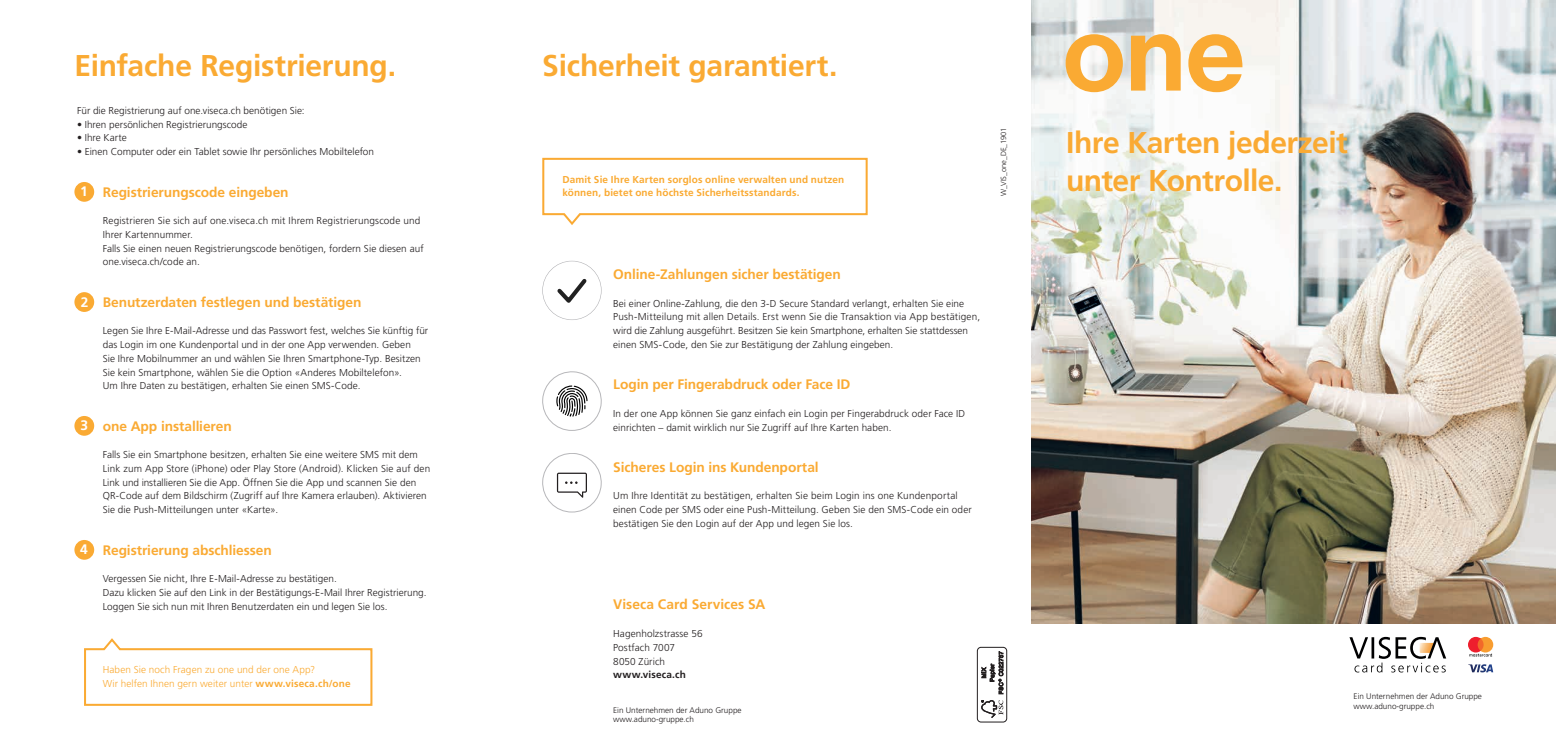
<style>
.page{position:relative;width:1556px;height:745px;background:#fff}
.page>*{position:absolute;margin:0;border:0;box-sizing:border-box;transform-origin:0 0}
.t1{font:700 30px/37.8px "Frutiger LT Std";letter-spacing:-.01em;color:#faaa33}
.t2{font:700 13.75px "Frutiger LT Std";letter-spacing:-.005em;color:#faaa33}
.t3{font:700 13.75px "Frutiger LT Std";color:#fff}
.t4{font:300 10px/13.8px "Frutiger LT Std";letter-spacing:.01em;color:#231f20}
.t5{font:700 10px/13.8px "Frutiger LT Std";letter-spacing:.015em;color:#faaa33}
.t6{font:300 10px/13.8px "Frutiger LT Std";letter-spacing:.01em;color:#faaa33}
.t7{font:700 10px "Frutiger LT Std";letter-spacing:.015em;color:#231f20}
.t8{font:300 8.12px/9.6px "Frutiger LT Std";color:#231f20}
.t9{font:300 7.5px "Frutiger LT Std";letter-spacing:-.005em;color:#231f20}
.s1{font-weight:700}
</style>
<div class="page">
<img style="left:1031px;top:0;width:525px;height:623px">
<svg style="left:1349px;top:636px;width:97px;height:36px"></svg>
<svg style="left:1468px;top:664px;width:25px;height:8px"></svg>
<svg style="left:1468px;top:636px;width:25px;height:20px"></svg>
<div style="left:74px;top:182px;width:20px;height:20px;background:#faaa33;border-radius:50%"></div>
<div style="left:74px;top:292px;width:20px;height:20px;background:#faaa33;border-radius:50%"></div>
<div style="left:74px;top:415px;width:20px;height:20px;background:#faaa33;border-radius:50%"></div>
<div style="left:74px;top:539px;width:20px;height:20px;background:#faaa33;border-radius:50%"></div>
<svg style="left:84px;top:638px;width:289px;height:68px"></svg>
<div style="left:542px;top:260px;width:59px;height:60px;border:1px solid #b7b7ba;border-radius:50%"></div>
<svg style="left:557px;top:279px;width:30px;height:24px"></svg>
<svg style="left:542px;top:371px;width:59px;height:59px"></svg>
<svg style="left:542px;top:453px;width:59px;height:59px"></svg>
<svg style="left:542px;top:157px;width:326px;height:68px"></svg>
<div style="left:977px;top:646px;width:30px;height:76px;border:1px solid #231f20;border-radius:4px"></div>
<svg style="left:981px;top:700px;width:22px;height:17px"></svg>
<svg style="left:981px;top:651px;width:22px;height:42px"></svg>
<svg style="left:1065px;top:34px;width:177px;height:58px"></svg>
<div style="left:1048px;top:111px;width:318px;height:99px;background:#fff;opacity:.7"></div>
<h1 class="t1" style="left:74px;top:47px;width:323px">Einfache Registrierung.</h1>
<p class="t4" style="left:77px;top:104px;width:229px">Für die Registrierung auf one.viseca.ch benötigen Sie:</p>
<p class="t4" style="left:77px;top:117px;width:172px">• Ihren persönlichen Registrierungscode</p>
<p class="t4" style="left:77px;top:131px;width:51px">• Ihre Karte</p>
<p class="t4" style="left:77px;top:145px;width:298px">• Einen Computer oder ein Tablet sowie Ihr persönliches Mobiltelefon</p>
<h2 class="t3" style="left:80px;top:183px;width:9px">1</h2>
<h2 class="t3" style="left:81px;top:293px;width:9px">2</h2>
<h2 class="t3" style="left:81px;top:417px;width:9px">3</h2>
<h2 class="t3" style="left:80px;top:541px;width:9px">4</h2>
<h2 class="t2" style="left:103px;top:183px;width:187px">Registrierungscode eingeben</h2>
<p class="t4" style="left:103px;top:214px;width:322px">Registrieren Sie sich auf one.viseca.ch mit Ihrem Registrierungscode und Ihrer Kartennummer.<br>Falls Sie einen neuen Registrierungscode benötigen, fordern Sie diesen auf one.viseca.ch/code an.</p>
<h2 class="t2" style="left:103px;top:293px;width:260px">Benutzerdaten festlegen und bestätigen</h2>
<p class="t4" style="left:103px;top:324px;width:327px">Legen Sie Ihre E-Mail-Adresse und das Passwort fest, welches Sie künftig für das Login im one Kundenportal und in der one App verwenden. Geben<br>Sie Ihre Mobilnummer an und wählen Sie Ihren Smartphone-Typ. Besitzen Sie kein Smartphone, wählen Sie die Option «Anderes Mobiltelefon».<br>Um Ihre Daten zu bestätigen, erhalten Sie einen SMS-Code.</p>
<h2 class="t2" style="left:103px;top:417px;width:131px">one App installieren</h2>
<p class="t4" style="left:103px;top:447px;width:329px">Falls Sie ein Smartphone besitzen, erhalten Sie eine weitere SMS mit dem Link zum App Store (iPhone) oder Play Store (Android). Klicken Sie auf den Link und installieren Sie die App. Öffnen Sie die App und scannen Sie den QR-Code auf dem Bildschirm (Zugriff auf Ihre Kamera erlauben). Aktivieren Sie die Push-Mitteilungen unter «Karte».</p>
<h2 class="t2" style="left:103px;top:541px;width:170px">Registrierung abschliessen</h2>
<p class="t4" style="left:103px;top:571px;width:325px">Vergessen Sie nicht, Ihre E-Mail-Adresse zu bestätigen.<br>Dazu klicken Sie auf den Link in der Bestätigungs-E-Mail Ihrer Registrierung.<br>Loggen Sie sich nun mit Ihren Benutzerdaten ein und legen Sie los.</p>
<p class="t6" style="left:103px;top:662px;width:249px">Haben Sie noch Fragen zu one und der one App?<br>Wir helfen Ihnen gern weiter unter <span class="s1">www.viseca.ch/one</span></p>
<h1 class="t1" style="left:542px;top:47px;width:297px">Sicherheit garantiert.</h1>
<p class="t5" style="left:562px;top:172px;width:283px">Damit Sie Ihre Karten sorglos online verwalten und nutzen können, bietet one höchste Sicherheitsstandards.</p>
<p class="t9" style="left:999px;top:196px;width:70px;rotate:-90deg">W_VIS_one_DE_1901</p>
<h2 class="t2" style="left:613px;top:266px;width:229px">Online-Zahlungen sicher bestätigen</h2>
<p class="t4" style="left:613px;top:296px;width:368px">Bei einer Online-Zahlung, die den 3-D Secure Standard verlangt, erhalten Sie eine Push-Mitteilung mit allen Details. Erst wenn Sie die Transaktion via App bestätigen, wird die Zahlung ausgeführt. Besitzen Sie kein Smartphone, erhalten Sie stattdessen einen SMS-Code, den Sie zur Bestätigung der Zahlung eingeben.</p>
<h2 class="t2" style="left:613px;top:376px;width:239px">Login per Fingerabdruck oder Face ID</h2>
<p class="t4" style="left:613px;top:406px;width:353px">In der one App können Sie ganz einfach ein Login per Fingerabdruck oder Face ID einrichten – damit wirklich nur Sie Zugriff auf Ihre Karten haben.</p>
<h2 class="t2" style="left:613px;top:458px;width:207px">Sicheres Login ins Kundenportal</h2>
<p class="t4" style="left:613px;top:489px;width:360px">Um Ihre Identität zu bestätigen, erhalten Sie beim Login ins one Kundenportal einen Code per SMS oder eine Push-Mitteilung. Geben Sie den SMS-Code ein oder bestätigen Sie den Login auf der App und legen Sie los.</p>
<h2 class="t2" style="left:613px;top:596px;width:154px">Viseca Card Services SA</h2>
<p class="t4" style="left:613px;top:626px;width:91px">Hagenholzstrasse 56<br>Postfach 7007<br>8050 Zürich</p>
<p class="t7" style="left:613px;top:668px;width:74px">www.viseca.ch</p>
<p class="t8" style="left:613px;top:704px;width:130px">Ein Unternehmen der Aduno Gruppe www.aduno-gruppe.ch</p>
<h1 class="t1" style="left:1066px;top:123px;width:283px">Ihre Karten jederzeit unter Kontrolle.</h1>
<p class="t8" style="left:1353px;top:691px;width:130px">Ein Unternehmen der Aduno Gruppe www.aduno-gruppe.ch</p>
</div>
